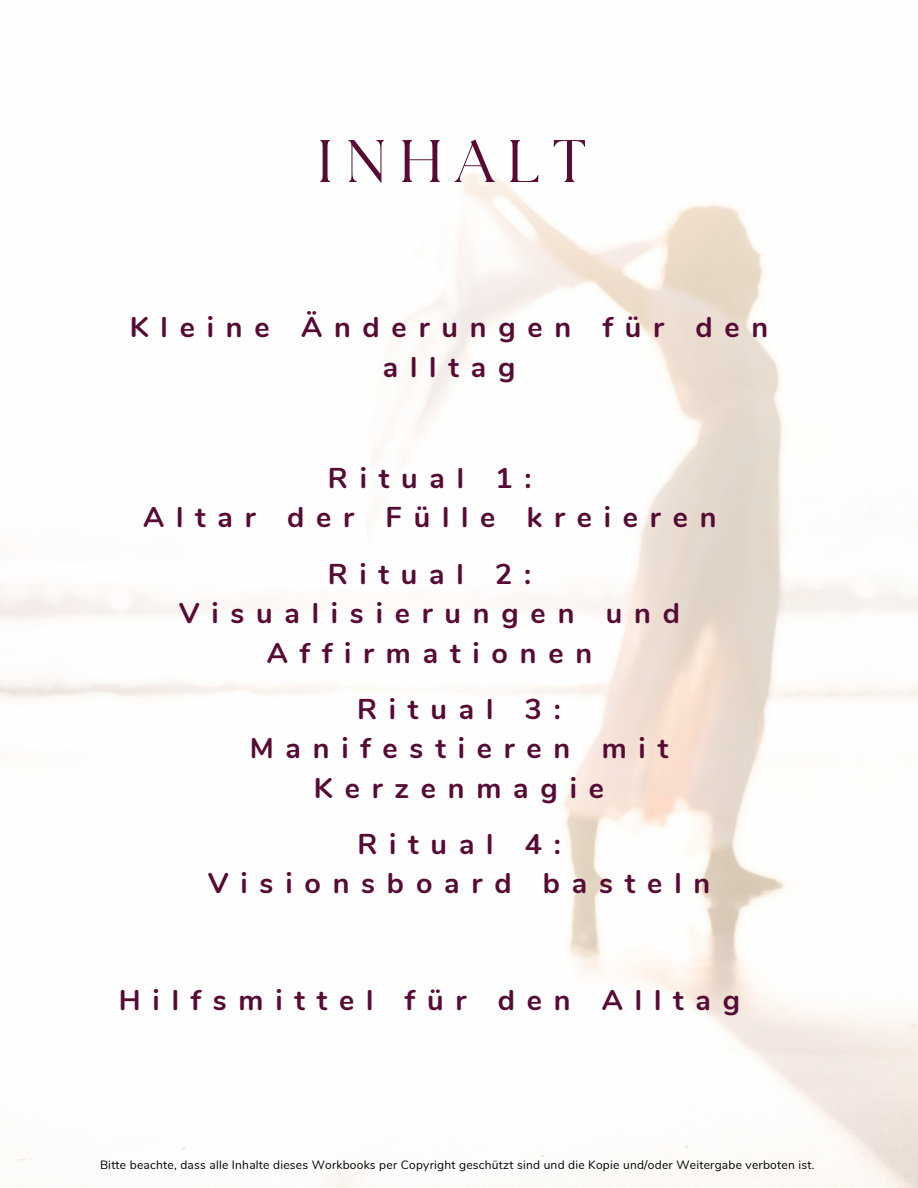
<style>
.page{position:relative;width:918px;height:1188px;background:#fff}
.page>*{position:absolute;margin:0;border:0;box-sizing:border-box;transform-origin:0 0}
.t1{font:59.85px "The Seasons";letter-spacing:.215em;color:#570a34}
.t2{font:700 28.65px/39.3px "Nunito";letter-spacing:.415em;color:#570a34;text-align:center}
.t3{font:12px "Nunito";letter-spacing:.02em;color:#000}
</style>
<div class="page">
<img style="left:0;top:173px;width:918px;height:1015px">
<p class="t1" style="left:317px;top:134px;width:271px">INHALT</p>
<p class="t2" style="left:130px;top:308px;width:640px">Kleine Änderungen für den alltag</p>
<p class="t2" style="left:328px;top:459px;width:205px">Ritual 1:</p>
<p class="t2" style="left:143px;top:498px;width:575px">Altar der Fülle kreieren</p>
<p class="t2" style="left:328px;top:555px;width:205px">Ritual 2:</p>
<p class="t2" style="left:179px;top:594px;width:502px">Visualisierungen und<br>Affirmationen</p>
<p class="t2" style="left:357px;top:690px;width:205px">Ritual 3:</p>
<p class="t2" style="left:250px;top:729px;width:420px">Manifestieren mit<br>Kerzenmagie</p>
<p class="t2" style="left:357px;top:825px;width:205px">Ritual 4:</p>
<p class="t2" style="left:208px;top:864px;width:503px">Visionsboard basteln</p>
<p class="t2" style="left:119px;top:981px;width:623px">Hilfsmittel für den Alltag</p>
<p class="t3" style="left:100px;top:1157px;width:716px">Bitte beachte, dass alle Inhalte dieses Workbooks per Copyright geschützt sind und die Kopie und/oder Weitergabe verboten ist.</p>
</div>
